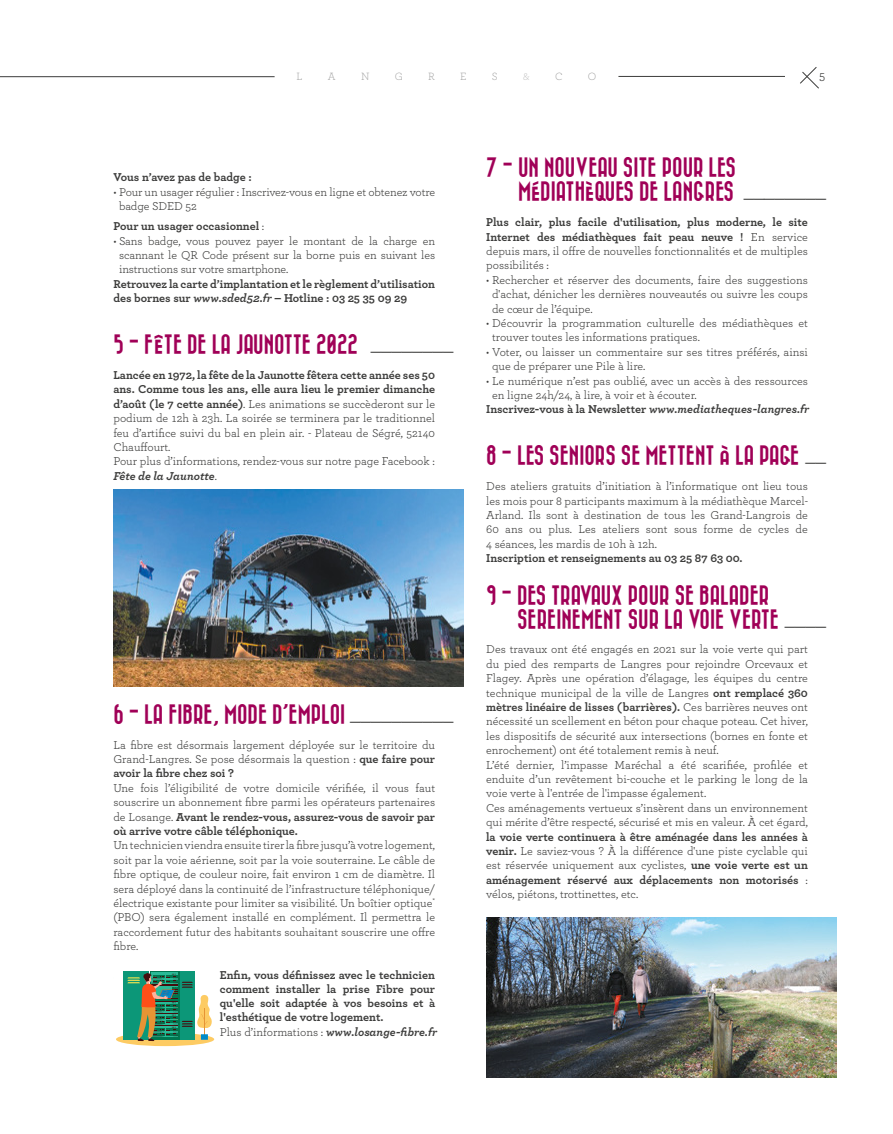
<style>
.page{position:relative;width:893px;height:1134px;background:#fff}
.page>*{position:absolute;margin:0;border:0;box-sizing:border-box;transform-origin:0 0}
.t1{font:20px/24px "Bazar";color:#a00057}
.t2{font:12px/14.4px "Archer";color:#3c3c3b;text-align:justify}
.t3{font:700 12px/14.4px "Archer";color:#3c3c3b}
.t4{font:300 11px "Archer";color:#949494}
.t5{font:300 11px "Archer";color:#bababa}
.s1{font-weight:400}
.s2{font-style:italic}
.s3{font-family:"Archer";color:#3c3c3b}
.s4{font-weight:700}
.s5{font-weight:700;font-style:italic}
</style>
<div class="page">
<hr style="left:0;top:76px;width:275px;height:1px;background:#3c3c3b">
<hr style="left:618px;top:76px;width:167px;height:1px;background:#3c3c3b">
<svg style="left:800px;top:67px;width:19px;height:22px"></svg>
<img style="left:486px;top:917px;width:350px;height:160px">
<img style="left:113px;top:489px;width:350px;height:197px">
<div style="left:116px;top:1032px;width:98px;height:14px;background:#fdcb63;border-radius:50%"></div>
<div style="left:150px;top:971px;width:30px;height:69px;background:#29b996"></div>
<div style="left:123px;top:971px;width:25px;height:69px;background:#0c9778"></div>
<div style="left:124px;top:971px;width:25px;height:69px;background:#0c9778"></div>
<svg style="left:128px;top:973px;width:84px;height:68px"></svg>
<p class="t4" style="left:297px;top:69px;width:7px">L</p>
<p class="t4" style="left:328px;top:69px;width:9px">A</p>
<p class="t4" style="left:361px;top:69px;width:10px">N</p>
<p class="t4" style="left:395px;top:69px;width:10px">G</p>
<p class="t4" style="left:428px;top:69px;width:8px">R</p>
<p class="t4" style="left:460px;top:69px;width:8px">E</p>
<p class="t4" style="left:492px;top:69px;width:7px">S</p>
<p class="t5" style="left:523px;top:69px;width:8px">&amp;</p>
<p class="t4" style="left:555px;top:69px;width:9px">C</p>
<p class="t4" style="left:588px;top:69px;width:10px">O</p>
<p class="t2" style="left:819px;top:70px;width:8px">5</p>
<p class="t3" style="left:113px;top:169px;width:140px">Vous n’avez pas de badge :</p>
<p class="t2" style="left:119px;top:184px;width:318px;text-indent:-6px">• Pour un usager régulier : Inscrivez-vous en ligne et obtenez votre badge SDED 52</p>
<p class="t3" style="left:113px;top:218px;width:152px">Pour un usager occasionnel <span class="s1">:</span></p>
<p class="t2" style="left:119px;top:233px;width:318px;text-indent:-6px">• Sans badge, vous pouvez payer le montant de la charge en scannant le QR Code présent sur la borne puis en suivant les instructions sur votre smartphone.</p>
<p class="t3" style="left:113px;top:276px;width:323px">Retrouvez la carte d’implantation et le règlement d’utilisation des bornes sur <span class="s2">www.sded52.fr</span> – Hotline : 03 25 35 09 29</p>
<h1 class="t1" style="left:113px;top:333px;width:341px">5 - FÊTE DE LA JAUNOTTE 2022 <span class="s3">________</span></h1>
<p class="t2" style="left:113px;top:367px;width:323px;text-align:left"><span class="s4">Lancée en 1972, la fête de la Jaunotte fêtera cette année ses 50 ans. Comme tous les ans, elle aura lieu le premier dimanche d’août (le 7 cette année)</span>. Les animations se succèderont sur le podium de 12h à 23h. La soirée se terminera par le traditionnel feu d’artifice suivi du bal en plein air. - Plateau de Ségré, 52140<br>Chauffourt.<br>Pour plus d’informations, rendez-vous sur notre page Facebook :<br><span class="s5">Fête de la Jaunotte</span>.</p>
<h1 class="t1" style="left:113px;top:703px;width:341px">6 - LA FIBRE, MODE D’EMPLOI <span class="s3">__________</span></h1>
<p class="t2" style="left:113px;top:737px;width:323px">La fibre est désormais largement déployée sur le territoire du Grand-Langres. Se pose désormais la question : <span class="s4">que faire pour avoir la fibre chez soi ?</span></p>
<p class="t2" style="left:113px;top:780px;width:323px">Une fois l’éligibilité de votre domicile vérifiée, il vous faut souscrire un abonnement fibre parmi les opérateurs partenaires de Losange. <span class="s4">Avant le rendez-vous, assurez-vous de savoir par où arrive votre câble téléphonique.</span></p>
<p class="t2" style="left:113px;top:838px;width:323px">Un technicien viendra ensuite tirer la fibre jusqu’à votre logement, soit par la voie aérienne, soit par la voie souterraine. Le câble de fibre optique, de couleur noire, fait environ 1 cm de diamètre. Il sera déployé dans la continuité de l’infrastructure téléphonique/ électrique existante pour limiter sa visibilité. Un boîtier optique<sup>* </sup>(PBO) sera également installé en complément. Il permettra le raccordement futur des habitants souhaitant souscrire une offre fibre.</p>
<p class="t3" style="left:220px;top:967px;width:219px">Enfin, vous définissez avec le technicien comment installer la prise Fibre pour qu'elle soit adaptée à vos besoins et à l'esthétique de votre logement.<br><span class="s1">Plus d’informations :</span> <span class="s2">www.losange-fibre.fr</span></p>
<h1 class="t1" style="left:518px;top:156px;width:309px;text-indent:-32px">7 - UN NOUVEAU SITE POUR LES<br>MÉDIATHÈQUES DE LANGRES <span class="s3">________</span></h1>
<p class="t3" style="left:486px;top:214px;width:323px;text-align:justify">Plus clair, plus facile d'utilisation, plus moderne, le site Internet des médiathèques fait peau neuve ! <span class="s1">En service depuis mars, il offre de nouvelles fonctionnalités et de multiples possibilités :</span></p>
<p class="t2" style="left:492px;top:272px;width:317px;text-indent:-6px">• Rechercher et réserver des documents, faire des suggestions d'achat, dénicher les dernières nouveautés ou suivre les coups de cœur de l’équipe.</p>
<p class="t2" style="left:492px;top:315px;width:317px;text-indent:-6px">• Découvrir la programmation culturelle des médiathèques et trouver toutes les informations pratiques.</p>
<p class="t2" style="left:492px;top:344px;width:317px;text-indent:-6px">• Voter, ou laisser un commentaire sur ses titres préférés, ainsi que de préparer une Pile à lire.</p>
<p class="t2" style="left:486px;top:373px;width:323px">• Le numérique n’est pas oublié, avec un accès à des ressources</p>
<p class="t2" style="left:492px;top:387px;width:206px">en ligne 24h/24, à lire, à voir et à écouter.</p>
<p class="t3" style="left:486px;top:401px;width:325px">Inscrivez-vous à la Newsletter <span class="s2">www.mediatheques-langres.fr</span></p>
<h1 class="t1" style="left:486px;top:444px;width:341px">8 - LES SENIORS SE METTENT À LA PAGE <span class="s3">__</span></h1>
<p class="t2" style="left:486px;top:478px;width:323px">Des ateliers gratuits d’initiation à l’informatique ont lieu tous les mois pour 8 participants maximum à la médiathèque Marcel-Arland. Ils sont à destination de tous les Grand-Langrois de 60 ans ou plus. Les ateliers sont sous forme de cycles de 4 séances, les mardis de 10h à 12h.</p>
<p class="t3" style="left:486px;top:550px;width:258px">Inscription et renseignements au 03 25 87 63 00.</p>
<h1 class="t1" style="left:517px;top:583px;width:310px;text-indent:-31px">9 - DES TRAVAUX POUR SE BALADER<br>SEREINEMENT SUR LA VOIE VERTE <span class="s3">____</span></h1>
<p class="t2" style="left:486px;top:642px;width:323px;text-align:left">Des travaux ont été engagés en 2021 sur la voie verte qui part du pied des remparts de Langres pour rejoindre Orcevaux et Flagey. Après une opération d’élagage, les équipes du centre technique municipal de la ville de Langres <span class="s4">ont remplacé 360 mètres linéaire de lisses (barrières).</span> Ces barrières neuves ont nécessité un scellement en béton pour chaque poteau. Cet hiver, les dispositifs de sécurité aux intersections (bornes en fonte et enrochement) ont été totalement remis à neuf.<br>L’été dernier, l’impasse Maréchal a été scarifiée, profilée et enduite d’un revêtement bi-couche et le parking le long de la voie verte à l'entrée de l'impasse également.<br>Ces aménagements vertueux s’insèrent dans un environnement qui mérite d’être respecté, sécurisé et mis en valeur. À cet égard,</p>
<p class="t3" style="left:486px;top:829px;width:323px;text-align:justify">la voie verte continuera à être aménagée dans les années à venir. <span class="s1">Le saviez-vous ? À la différence d'une piste cyclable qui est réservée uniquement aux cyclistes,</span> une voie verte est un aménagement réservé aux déplacements non motorisés <span class="s1">: vélos, piétons, trottinettes, etc.</span></p>
</div>
